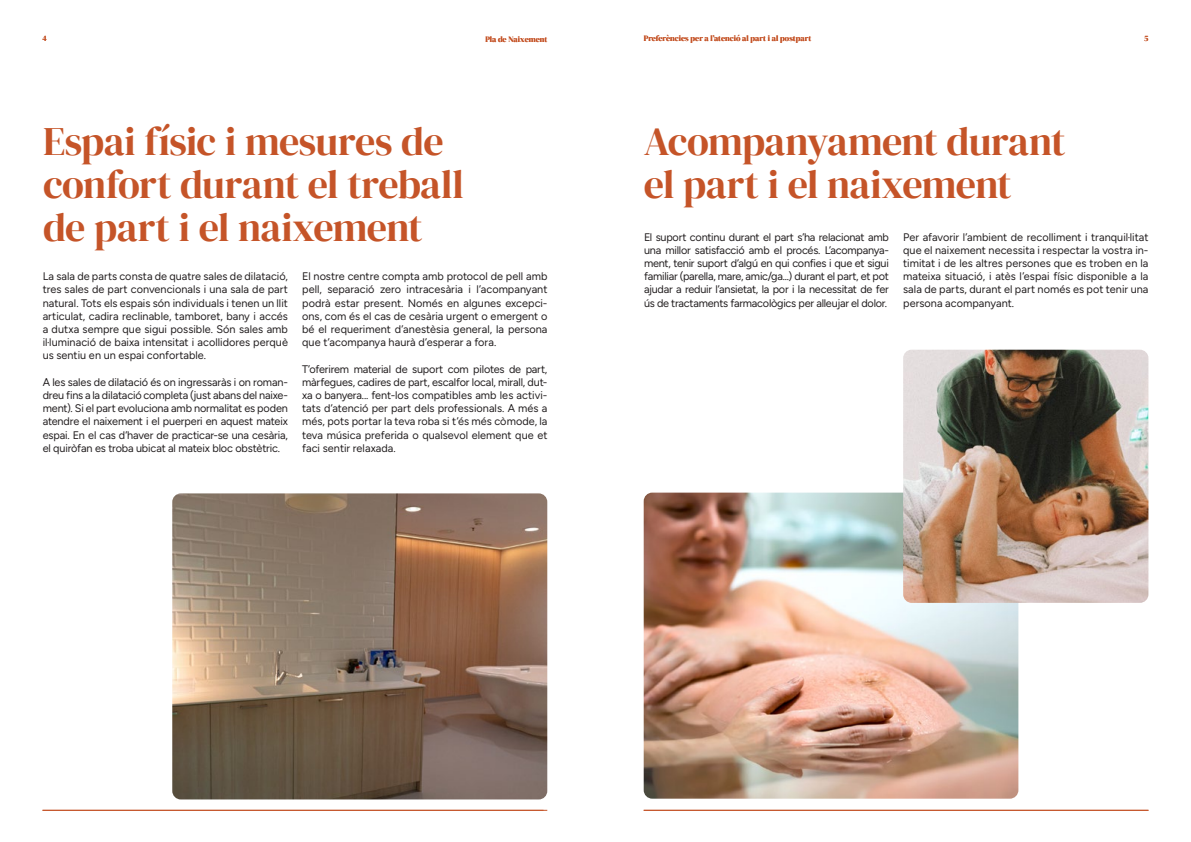
<style>
.page{position:relative;width:1191px;height:842px;background:#fff}
.page>*{position:absolute;margin:0;border:0;box-sizing:border-box;transform-origin:0 0}
.t1{font:40px/43px "DM Serif Display";letter-spacing:-.02em;color:#c55428}
.t2{font:300 11px/13.2px "Figtree";color:#231f20;text-align:justify}
.Texto_de_encabezado{font:8px "DM Serif Display";letter-spacing:.005em;color:#c55428}
</style>
<div class="page">
<hr style="left:43px;top:810px;width:504px;height:1px;background:#c55428">
<hr style="left:643px;top:810px;width:505px;height:1px;background:#c55428">
<img style="left:643px;top:493px;width:375px;height:306px">
<img style="left:172px;top:493px;width:375px;height:306px">
<img style="left:903px;top:350px;width:245px;height:253px">
<p class="Texto_de_encabezado" style="left:43px;top:34px;width:6px">4</p>
<p class="Texto_de_encabezado" style="left:485px;top:34px;width:63px">Pla de Naixement</p>
<p class="t1" style="left:43px;top:120px;width:402px">Espai físic i mesures de</p>
<p class="t1" style="left:43px;top:163px;width:422px">confort durant el treball de part i el naixement</p>
<p class="t2" style="left:43px;top:270px;width:247px">La sala de parts consta de quatre sales de dilatació, tres sales de part convencionals i una sala de part natural. Tots els espais són individuals i tenen un llit articulat, cadira reclinable, tamboret, bany i accés a dutxa sempre que sigui possible. Són sales amb il·luminació de baixa intensitat i acollidores perquè us sentiu en un espai confortable.</p>
<p class="t2" style="left:43px;top:375px;width:247px">A les sales de dilatació és on ingressaràs i on roman&shy;dreu fins a la dilatació completa (just abans del naixe&shy;ment). Si el part evoluciona amb normalitat es poden atendre el naixement i el puerperi en aquest mateix espai. En el cas d’haver de practicar-se una cesària, el quiròfan es troba ubicat al mateix bloc obstètric.</p>
<p class="t2" style="left:302px;top:270px;width:247px">El nostre centre compta amb protocol de pell amb pell, separació zero intracesària i l’acompanyant podrà estar present. Només en algunes excepci&shy;ons, com és el cas de cesària urgent o emergent o bé el requeriment d’anestèsia general, la persona que t’acompanya haurà d’esperar a fora.</p>
<p class="t2" style="left:302px;top:362px;width:247px">T’oferirem material de suport com pilotes de part, màrfegues, cadires de part, escalfor local, mirall, dut&shy;xa o banyera... fent-los compatibles amb les activi&shy;tats d’atenció per part dels professionals. A més a més, pots portar la teva roba si t’és més còmode, la teva música preferida o qualsevol element que et faci sentir relaxada.</p>
<p class="Texto_de_encabezado" style="left:643px;top:34px;width:169px">Preferències per a l’atenció al part i al postpart</p>
<p class="Texto_de_encabezado" style="left:1144px;top:34px;width:6px">5</p>
<p class="t1" style="left:644px;top:120px;width:423px">Acompanyament durant</p>
<p class="t1" style="left:644px;top:163px;width:369px">el part i el naixement</p>
<p class="t2" style="left:644px;top:230px;width:246px">El suport continu durant el part s’ha relacionat amb una millor satisfacció amb el procés. L’acompanya&shy;ment, tenir suport d’algú en qui confies i que et sigui familiar (parella, mare, amic/ga...) durant el part, et pot ajudar a reduir l’ansietat, la por i la necessitat de fer ús de tractaments farmacològics per alleujar el dolor.</p>
<p class="t2" style="left:903px;top:230px;width:247px">Per afavorir l’ambient de recolliment i tranquil·litat que el naixement necessita i respectar la vostra in&shy;timitat i de les altres persones que es troben en la mateixa situació, i atès l’espai físic disponible a la sala de parts, durant el part només es pot tenir una persona acompanyant.</p>
</div>
